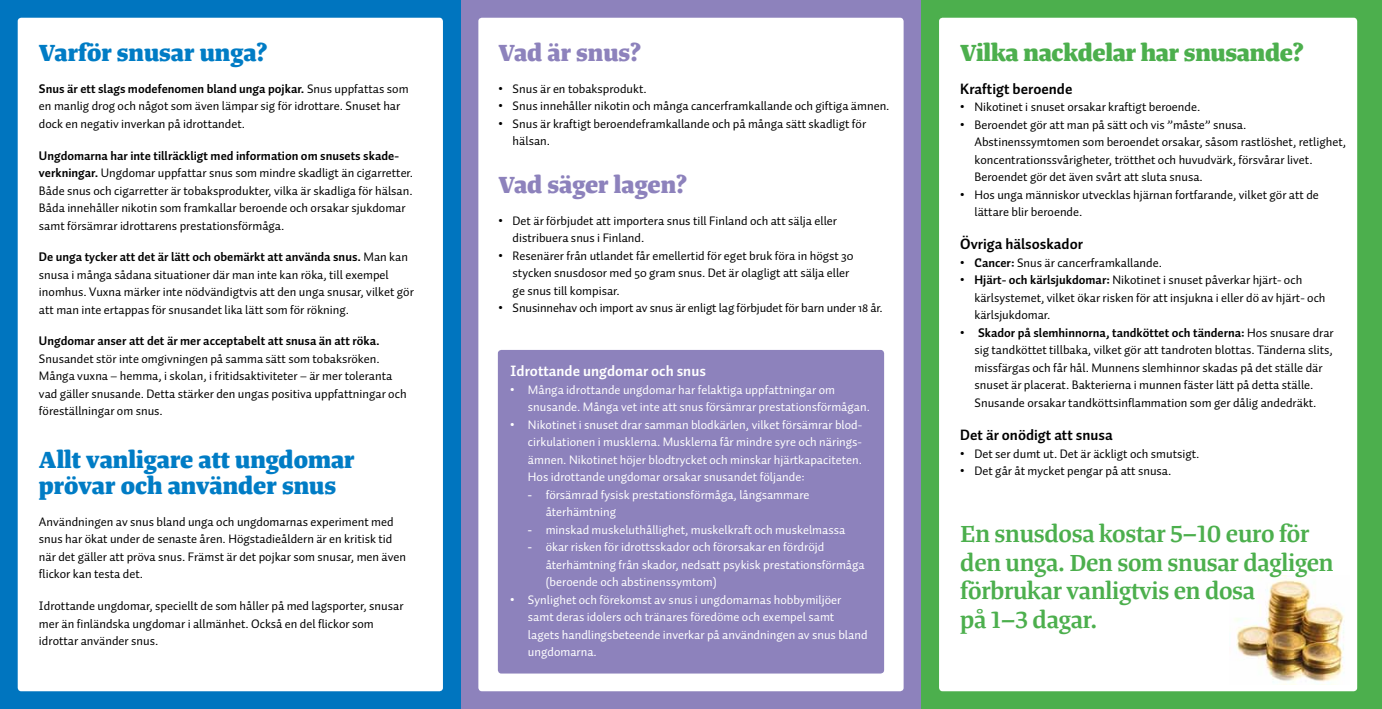
<style>
.page{position:relative;width:1382px;height:709px;background:#fff}
.page>*{position:absolute;margin:0;border:0;box-sizing:border-box;transform-origin:0 0}
.t1{font:500 25px/28.8px "Tanger Serif";letter-spacing:-.01em;color:#4caf4d}
.t2{font:500 25px/26.2px "Tanger Serif";color:#007cc5}
.t3{font:500 25px "Tanger Serif";letter-spacing:-.01em;color:#4caf4d}
.t4{font:500 25px "Tanger Serif";color:#8d82bc}
.t5{font:700 15px "Auto 1";color:#000}
.t6{font:700 15px "Auto 1";color:#fff}
.t7{font:12.5px/17.5px "Auto 1";color:#000}
.t8{font:12.5px/17.5px "Auto 1";color:#fff}
.t9{font:700 12.5px "Auto 1";color:#000}
.s1{font-weight:700}
.s2{font-family:"Arial"}
</style>
<div class="page">
<div style="left:0;top:0;width:461px;height:709px;background:#0075bf"></div>
<div style="left:461px;top:0;width:460px;height:709px;background:#8d82bc"></div>
<div style="left:921px;top:0;width:461px;height:709px;background:#4caf4d"></div>
<div style="left:478px;top:18px;width:426px;height:673px;background:#fff;border-radius:4px"></div>
<div style="left:18px;top:18px;width:425px;height:673px;background:#fff;border-radius:4px"></div>
<div style="left:939px;top:18px;width:418px;height:673px;background:#fff;border-radius:4px"></div>
<div style="left:498px;top:350px;width:386px;height:323px;background:#8d82bc;border-radius:4px"></div>
<img style="left:1234px;top:575px;width:110px;height:110px">
<h1 class="t2" style="left:39px;top:38px;width:230px">Varför snusar unga?</h1>
<p class="t7" style="left:39px;top:80px;width:371px"><span class="s1">Snus är ett slags modefenomen bland unga pojkar.</span> Snus uppfattas som en manlig drog och något som även lämpar sig för idrottare. Snuset har dock en negativ inverkan på idrottandet.</p>
<p class="t7" style="left:39px;top:146px;width:376px"><span class="s1">Ungdomarna har inte tillräckligt med information om snusets skade&shy;verkningar.</span> Ungdomar uppfattar snus som mindre skadligt än cigarretter.<br>Både snus och cigarretter är tobaksprodukter, vilka är skadliga för hälsan.<br>Båda innehåller nikotin som framkallar beroende och orsakar sjukdomar samt försämrar idrottarens prestationsförmåga.</p>
<p class="t7" style="left:39px;top:248px;width:376px"><span class="s1">De unga tycker att det är lätt och obemärkt att använda snus.</span> Man kan snusa i många sådana situationer där man inte kan röka, till exempel inomhus. Vuxna märker inte nödvändigtvis att den unga snusar, vilket gör att man inte ertappas för snusandet lika lätt som för rökning.</p>
<p class="t9" style="left:39px;top:333px;width:342px">Ungdomar anser att det är mer acceptabelt att snusa än att röka.</p>
<p class="t7" style="left:39px;top:350px;width:369px">Snusandet stör inte omgivningen på samma sätt som tobaksröken.<br>Många vuxna – hemma, i skolan, i fritidsaktiviteter – är mer toleranta vad gäller snusande. Detta stärker den ungas positiva uppfattningar och föreställningar om snus.</p>
<h1 class="t2" style="left:39px;top:444px;width:317px">Allt vanligare att ungdomar prövar och använder snus</h1>
<p class="t7" style="left:39px;top:513px;width:369px">Användningen av snus bland unga och ungdomarnas experiment med snus har ökat under de senaste åren. Högstadieåldern är en kritisk tid när det gäller att pröva snus. Främst är det pojkar som snusar, men även flickor kan testa det.</p>
<p class="t7" style="left:39px;top:597px;width:366px">Idrottande ungdomar, speciellt de som håller på med lagsporter, snusar mer än finländska ungdomar i allmänhet. Också en del flickor som idrottar använder snus.</p>
<h1 class="t4" style="left:498px;top:33px;width:144px">Vad är snus?</h1>
<p class="t7" style="left:498px;top:80px;width:150px"><span class="s2">•</span> Snus är en tobaksprodukt.</p>
<p class="t7" style="left:498px;top:97px;width:393px"><span class="s2">•</span> Snus innehåller nikotin och många cancerframkallande och giftiga ämnen.</p>
<p class="t7" style="left:513px;top:115px;width:355px;text-indent:-14px"><span class="s2">•</span> Snus är kraftigt beroendeframkallande och på många sätt skadligt för hälsan.</p>
<h1 class="t4" style="left:498px;top:165px;width:190px">Vad säger lagen?</h1>
<p class="t7" style="left:513px;top:211px;width:326px;text-indent:-14px"><span class="s2">•</span> Det är förbjudet att importera snus till Finland och att sälja eller distribuera snus i Finland.</p>
<p class="t7" style="left:513px;top:246px;width:342px;text-indent:-14px"><span class="s2">•</span> Resenärer från utlandet får emellertid för eget bruk föra in högst 30 stycken snusdosor med 50 gram snus. Det är olagligt att sälja eller ge snus till kompisar.</p>
<p class="t7" style="left:498px;top:299px;width:386px"><span class="s2">•</span> Snusinnehav och import av snus är enligt lag förbjudet för barn under 18 år.</p>
<p class="t6" style="left:510px;top:361px;width:197px">Idrottande ungdomar och snus</p>
<p class="t8" style="left:528px;top:380px;width:343px;text-indent:-18px"><span class="s2">•</span> Många idrottande ungdomar har felaktiga uppfattningar om snusande. Många vet inte att snus försämrar prestationsförmågan.</p>
<p class="t8" style="left:528px;top:415px;width:336px;text-align:justify;text-indent:-18px"><span class="s2">•</span> Nikotinet i snuset drar samman blodkärlen, vilket försämrar blod&shy;cirkulationen i musklerna. Musklerna får mindre syre och närings&shy;ämnen. Nikotinet höjer blodtrycket och minskar hjärtkapaciteten.<br>Hos idrottande ungdomar orsakar snusandet följande:</p>
<p class="t8" style="left:546px;top:485px;width:265px;text-indent:-18px"><span class="s2">-</span> försämrad fysisk prestationsförmåga, långsammare återhämtning</p>
<p class="t8" style="left:528px;top:520px;width:319px"><span class="s2">-</span> minskad muskeluthållighet, muskelkraft och muskelmassa</p>
<p class="t8" style="left:546px;top:538px;width:320px;text-indent:-18px"><span class="s2">-</span> ökar risken för idrottsskador och förorsakar en fördröjd återhämtning från skador, nedsatt psykisk prestationsförmåga (beroende och abstinenssymtom)</p>
<p class="t8" style="left:528px;top:590px;width:341px;text-indent:-18px"><span class="s2">•</span> Synlighet och förekomst av snus i ungdomarnas hobbymiljöer samt deras idolers och tränares föredöme och exempel samt lagets handlingsbeteende inverkar på användningen av snus bland ungdomarna.</p>
<h1 class="t3" style="left:960px;top:33px;width:345px">Vilka nackdelar har snusande?</h1>
<p class="t5" style="left:960px;top:79px;width:114px">Kraftigt beroende</p>
<p class="t7" style="left:960px;top:98px;width:242px"><span class="s2">•</span> Nikotinet i snuset orsakar kraftigt beroende.</p>
<p class="t7" style="left:974px;top:116px;width:373px;text-indent:-14px"><span class="s2">•</span> Beroendet gör att man på sätt och vis ”måste” snusa.<br>Abstinenssymtomen som beroendet orsakar, såsom rastlöshet, retlighet, koncentrationssvårigheter, trötthet och huvudvärk, försvårar livet.<br>Beroendet gör det även svårt att sluta snusa.</p>
<p class="t7" style="left:974px;top:186px;width:346px;text-indent:-14px"><span class="s2">•</span> Hos unga människor utvecklas hjärnan fortfarande, vilket gör att de lättare blir beroende.</p>
<p class="t5" style="left:960px;top:235px;width:124px">Övriga hälsoskador</p>
<p class="t7" style="left:960px;top:254px;width:203px"><span class="s2">•</span> <span class="s1">Cancer:</span> Snus är cancerframkallande.</p>
<p class="t7" style="left:974px;top:271px;width:353px;text-indent:-14px"><span class="s2">•</span> <span class="s1">Hjärt- och kärlsjukdomar:</span> Nikotinet i snuset påverkar hjärt- och kärlsystemet, vilket ökar risken för att insjukna i eller dö av hjärt- och kärlsjukdomar.</p>
<p class="t7" style="left:974px;top:324px;width:361px;text-indent:-14px"><span class="s2">•</span> <span class="s1">Skador på slemhinnorna, tandköttet och tänderna:</span> Hos snusare drar sig tandköttet tillbaka, vilket gör att tandroten blottas. Tänderna slits, missfärgas och får hål. Munnens slemhinnor skadas på det ställe där snuset är placerat. Bakterierna i munnen fäster lätt på detta ställe.<br>Snusande orsakar tandköttsinflammation som ger dålig andedräkt.</p>
<p class="t5" style="left:960px;top:425px;width:154px">Det är onödigt att snusa</p>
<p class="t7" style="left:960px;top:444px;width:241px"><span class="s2">•</span> Det ser dumt ut. Det är äckligt och smutsigt.</p>
<p class="t7" style="left:960px;top:462px;width:213px"><span class="s2">•</span> Det går åt mycket pengar på att snusa.</p>
<h1 class="t1" style="left:960px;top:517px;width:375px">En snusdosa kostar 5–10 euro för den unga. Den som snusar dagligen förbrukar vanligtvis en dosa<br>på 1–3 dagar.</h1>
</div>
